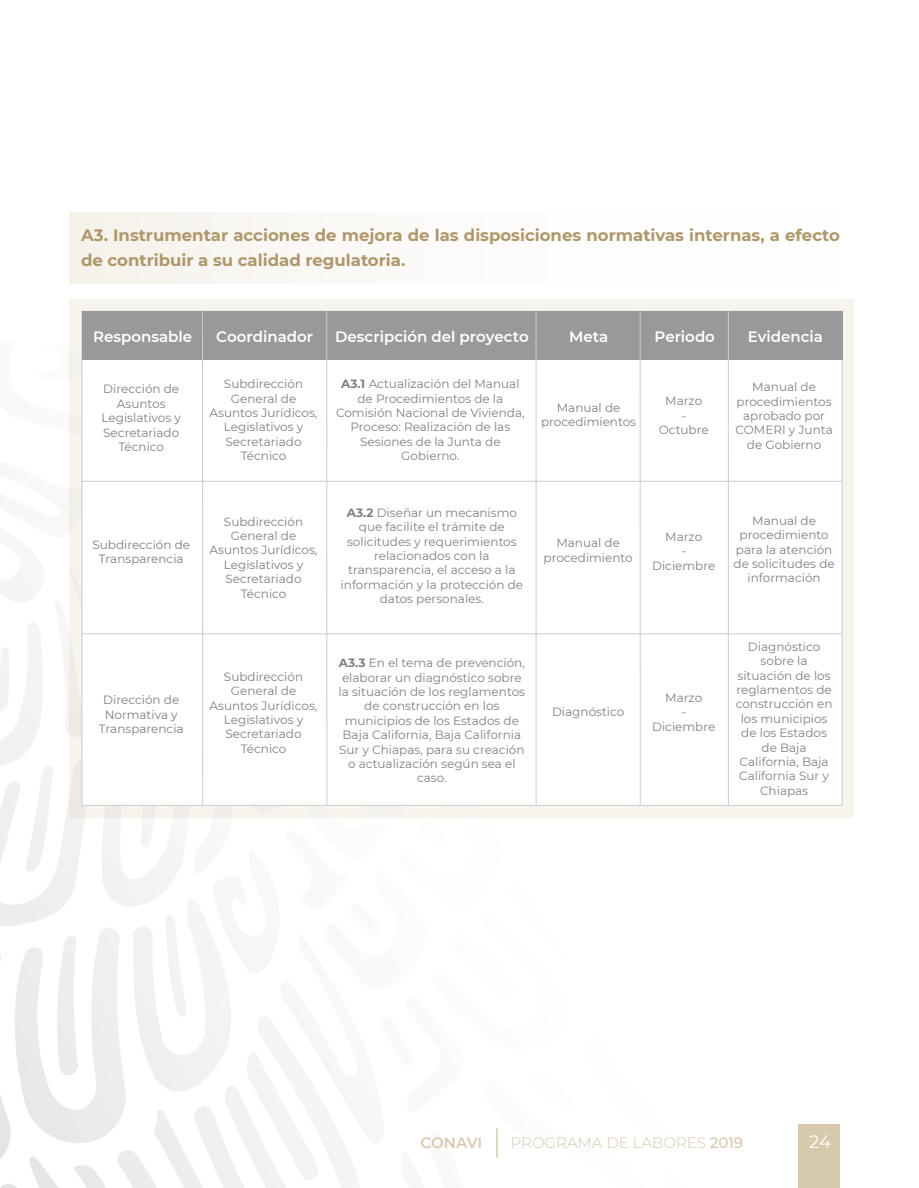
<style>
.page{position:relative;width:919px;height:1188px;background:#fff}
.page>*{position:absolute;margin:0;border:0;box-sizing:border-box;transform-origin:0 0}
.t1{font:18px "Montserrat";color:#fff}
.t2{font:700 16.5px/24.6px "Montserrat";color:#af976b}
.t3{font:600 15px "Montserrat";color:#fff}
.t4{font:300 15px "Montserrat";color:#d7c9ac}
.t5{font:600 15px "Montserrat";letter-spacing:-.015em;color:#d7c9ac}
.t6{font:12px/14.4px "Montserrat";color:#808080;text-align:center}
.s1{font-weight:700}
.s2{font-weight:500}
</style>
<div class="page">
<svg style="left:0;top:341px;width:70px;height:474px"></svg>
<div style="left:798px;top:1124px;width:41px;height:64px;background:#d7c9ac"></div>
<hr style="left:496px;top:1128px;width:1px;height:30px;background:#d7c9ac">
<div style="left:70px;top:212px;width:783px;height:71px;background:linear-gradient(to right,#f6f3ed,#fff)"></div>
<div style="left:70px;top:299px;width:783px;height:518px;background:#f7f4ee"></div>
<div style="left:81px;top:311px;width:761px;height:495px;background:#fff;border:1px solid #ccc"></div>
<div style="left:82px;top:311px;width:759px;height:49px;background:#999"></div>
<hr style="left:202px;top:311px;width:1px;height:494px;background:#ccc">
<hr style="left:326px;top:311px;width:1px;height:494px;background:#ccc">
<hr style="left:535px;top:311px;width:1px;height:494px;background:#ccc">
<hr style="left:82px;top:481px;width:759px;height:1px;background:#ccc">
<hr style="left:82px;top:633px;width:759px;height:1px;background:#ccc">
<hr style="left:639px;top:311px;width:1px;height:494px;background:#ccc">
<hr style="left:727px;top:311px;width:1px;height:494px;background:#ccc">
<h2 class="t2" style="left:81px;top:222px;width:760px">A3. Instrumentar acciones de mejora de las disposiciones normativas internas, a efecto de contribuir a su calidad regulatoria.</h2>
<p class="t3" style="left:93px;top:326px;width:101px">Responsable</p>
<p class="t3" style="left:216px;top:326px;width:98px">Coordinador</p>
<p class="t3" style="left:335px;top:326px;width:195px">Descripción del proyecto</p>
<p class="t3" style="left:568px;top:326px;width:41px">Meta</p>
<p class="t3" style="left:654px;top:326px;width:62px">Periodo</p>
<p class="t3" style="left:747px;top:326px;width:77px">Evidencia</p>
<p class="t6" style="left:101px;top:382px;width:81px">Dirección de<br>Asuntos<br>Legislativos y<br>Secretariado<br>Técnico</p>
<p class="t6" style="left:209px;top:376px;width:109px">Subdirección<br>General de<br>Asuntos Jurídicos,<br>Legislativos y<br>Secretariado<br>Técnico</p>
<p class="t6" style="left:336px;top:376px;width:190px"><span class="s1">A3.1</span> Actualización del Manual de Procedimientos de la<br>Comisión Nacional de Vivienda,<br>Proceso: Realización de las<br>Sesiones de la Junta de<br>Gobierno.</p>
<p class="t6" style="left:735px;top:379px;width:99px">Manual de procedimientos aprobado por<br>COMERI y Junta de Gobierno</p>
<p class="t6" style="left:658px;top:394px;width:51px">Marzo<br>-<br>Octubre</p>
<p class="t6" style="left:541px;top:400px;width:96px">Manual de procedimientos</p>
<p class="t6" style="left:92px;top:537px;width:99px">Subdirección de<br>Transparencia</p>
<p class="t6" style="left:209px;top:514px;width:109px">Subdirección<br>General de<br>Asuntos Jurídicos,<br>Legislativos y<br>Secretariado<br>Técnico</p>
<p class="t6" style="left:340px;top:505px;width:184px"><span class="s1">A3.2</span> Diseñar un mecanismo que facilite el trámite de solicitudes y requerimientos relacionados con la transparencia, el acceso a la información y la protección de datos personales.</p>
<p class="t6" style="left:543px;top:535px;width:91px">Manual de procedimiento</p>
<p class="t6" style="left:338px;top:655px;width:188px"><span class="s1">A3.3</span> En el tema de prevención, elaborar un diagnóstico sobre la situación de los reglamentos de construcción en los municipios de los Estados de<br>Baja California, Baja California<br>Sur y Chiapas, para su creación o actualización según sea el caso.</p>
<p class="t6" style="left:209px;top:669px;width:109px">Subdirección<br>General de<br>Asuntos Jurídicos,<br>Legislativos y<br>Secretariado<br>Técnico</p>
<p class="t6" style="left:99px;top:692px;width:86px">Dirección de<br>Normativa y<br>Transparencia</p>
<p class="t6" style="left:551px;top:704px;width:74px">Diagnóstico</p>
<p class="t6" style="left:651px;top:529px;width:65px">Marzo<br>-<br>Diciembre</p>
<p class="t6" style="left:733px;top:513px;width:103px">Manual de procedimiento para la atención de solicitudes de información</p>
<p class="t6" style="left:651px;top:690px;width:65px">Marzo<br>-<br>Diciembre</p>
<p class="t6" style="left:735px;top:639px;width:98px">Diagnóstico sobre la situación de los reglamentos de construcción en los municipios de los Estados de Baja<br>California, Baja<br>California Sur y<br>Chiapas</p>
<p class="t5" style="left:420px;top:1133px;width:63px">CONAVI</p>
<p class="t4" style="left:510px;top:1133px;width:234px">PROGRAMA DE LABORES <span class="s2">2019</span></p>
<h1 class="t1" style="left:808px;top:1129px;width:23px">24</h1>
</div>
